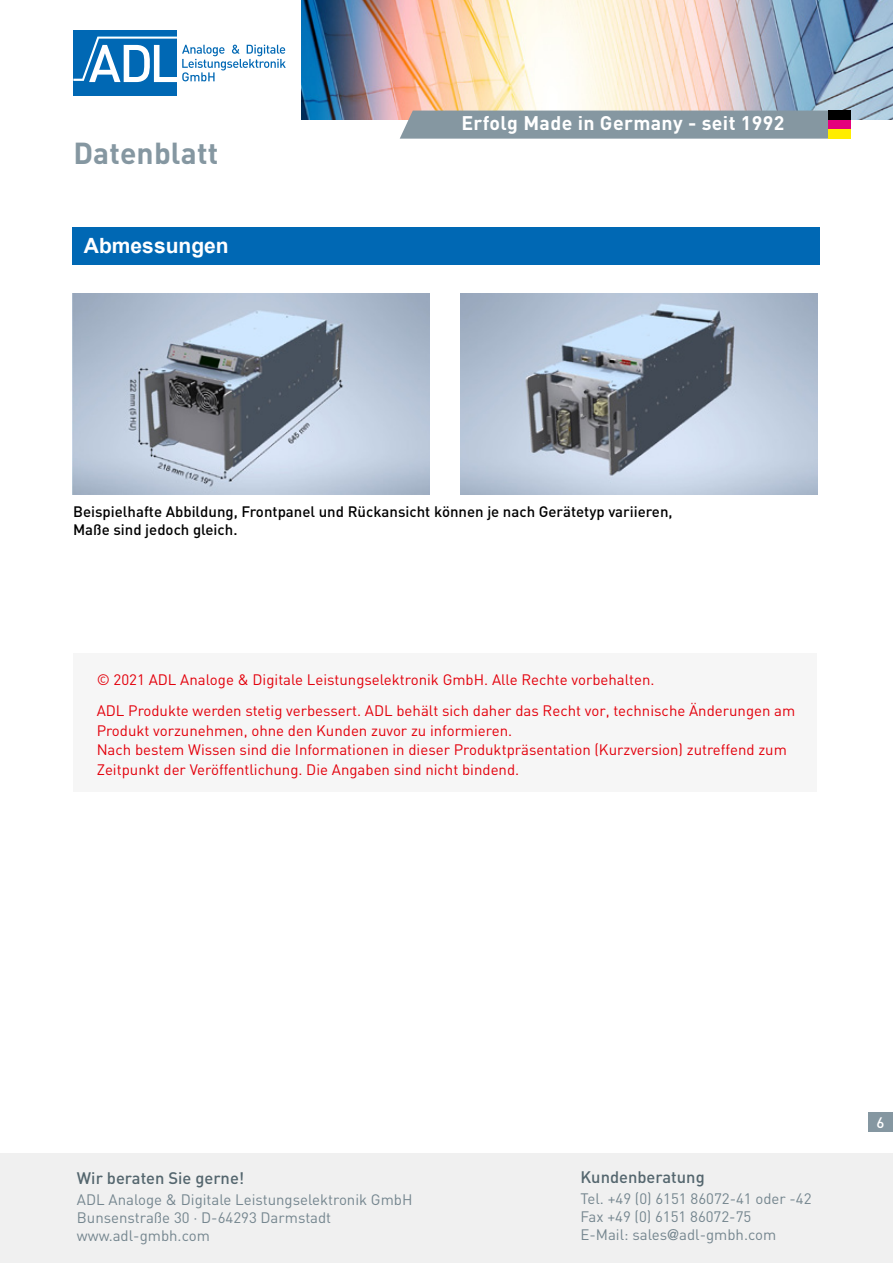
<style>
.page{position:relative;width:893px;height:1263px;background:#fff}
.page>*{position:absolute;margin:0;border:0;box-sizing:border-box;transform-origin:0 0}
.t1{font:700 30px "DIN";letter-spacing:.005em;color:#8597a1}
.t2{font:700 21px "Arial";color:#fff}
.t3{font:700 19.5px "DIN";letter-spacing:.02em;color:#fff}
.t4{font:500 16.5px "DIN";color:#54666e}
.t5{font:15px/19.5px "DIN";color:#e3000b}
.t6{font:15px/18px "DIN";color:#75868f}
.t7{font:500 15px/18px "DIN";color:#000}
.t8{font:500 15px "DIN";color:#fff}
.s1{font-family:"Helvetica Neue";font-weight:500}
</style>
<div class="page">
<div style="left:73px;top:30px;width:104px;height:65px;background:#0068b4"></div>
<svg style="left:73px;top:36px;width:213px;height:46px"></svg>
<img style="left:302px;top:0;width:591px;height:119px">
<div style="left:400px;top:111px;width:428px;height:28px;background:#8597a1"></div>
<div style="left:828px;top:111px;width:23px;height:9px;background:#000"></div>
<div style="left:828px;top:120px;width:23px;height:9px;background:#e5007c"></div>
<div style="left:828px;top:129px;width:23px;height:10px;background:#ffed00"></div>
<div style="left:73px;top:227px;width:747px;height:38px;background:#0068b4"></div>
<div style="left:73px;top:653px;width:744px;height:139px;background:#f6f6f6"></div>
<div style="left:0;top:1153px;width:893px;height:110px;background:#f0f0f0"></div>
<div style="left:868px;top:1113px;width:25px;height:19px;background:#8597a1"></div>
<img style="left:73px;top:293px;width:357px;height:201px">
<img style="left:460px;top:293px;width:357px;height:201px">
<h1 class="t1" style="left:73px;top:133px;width:146px">Datenblatt</h1>
<h2 class="t2" style="left:84px;top:232px;width:146px">Abmessungen</h2>
<h3 class="t3" style="left:461px;top:110px;width:325px">Erfolg Made in Germany - seit 1992</h3>
<p class="t7" style="left:73px;top:502px;width:601px">Beispielhafte Abbildung, Frontpanel und Rückansicht können je nach Gerätetyp variieren,<br>Maße sind jedoch gleich.</p>
<p class="t5" style="left:97px;top:663px;width:700px;line-height:31.5px">© 2021 ADL Analoge &amp; Digitale Leistungselektronik GmbH. Alle Rechte vorbehalten.<br>ADL Produkte werden stetig verbessert. ADL behält sich daher das Recht vor, technische Änderungen am</p>
<p class="t5" style="left:97px;top:720px;width:692px">Produkt vorzunehmen, ohne den Kunden zuvor zu informieren.<br>Nach bestem Wissen sind die Informationen in dieser Produktpräsentation (Kurzversion) zutreffend zum<br>Zeitpunkt der Veröffentlichung. Die Angaben sind nicht bindend.</p>
<p class="t4" style="left:77px;top:1168px;width:169px">Wir beraten Sie gerne!</p>
<p class="t6" style="left:77px;top:1190px;width:337px">ADL Analoge &amp; Digitale Leistungselektronik GmbH<br>Bunsenstraße 30 · D-64293 Darmstadt www.adl-gmbh.com</p>
<p class="t4" style="left:580px;top:1166px;width:126px">Kundenberatung</p>
<p class="t6" style="left:580px;top:1189px;width:233px">Tel. +49 (0) 6151 86072-41 oder -42<br>Fax +49 (0) 6151 86072-75<br>E-Mail: sales<span class="s1">@</span>adl-gmbh.com</p>
<p class="t8" style="left:876px;top:1113px;width:9px">6</p>
</div>
